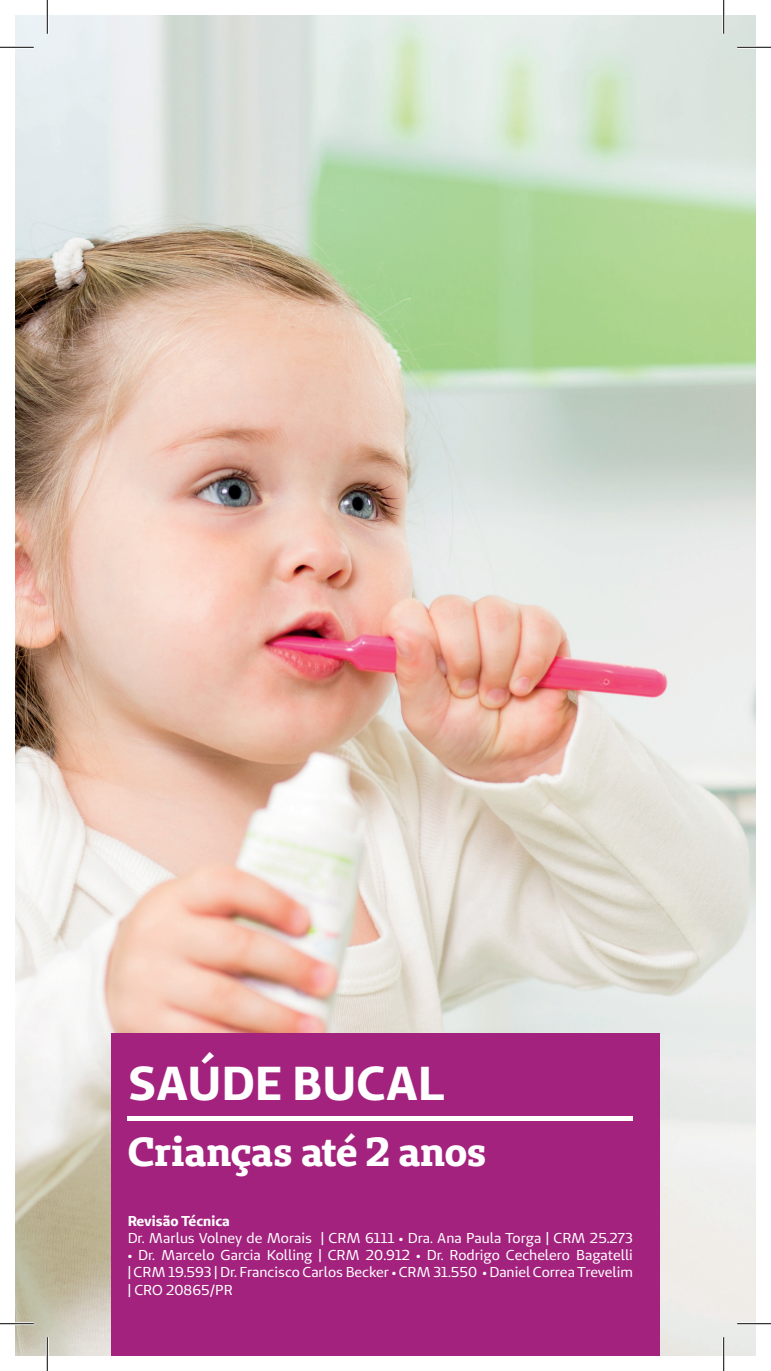
<style>
.page{position:relative;width:771px;height:1371px;background:#fff}
.page>*{position:absolute;margin:0;border:0;box-sizing:border-box;transform-origin:0 0}
.t1{font:700 47.48px "Unimed Sans";color:#fff}
.t2{font:700 40.5px "Unimed Slab";color:#fff}
.t3{font:14.4px/17.1px "Unimed Sans";color:#fff;text-align:justify}
.t4{font:700 14.4px "Unimed Sans";color:#fff}
</style>
<div class="page">
<img style="left:15px;top:15px;width:740px;height:1340px">
<div style="left:111px;top:1033px;width:549px;height:322px;background:#a3227e"></div>
<div style="left:128px;top:1116px;width:505px;height:5px;background:#fff"></div>
<hr style="left:0;top:46px;width:34px;height:3px;background:#fff">
<hr style="left:737px;top:46px;width:34px;height:3px;background:#fff">
<hr style="left:0;top:1321px;width:34px;height:3px;background:#fff">
<hr style="left:737px;top:1321px;width:34px;height:3px;background:#fff">
<hr style="left:46px;top:0;width:3px;height:34px;background:#fff">
<hr style="left:46px;top:1336px;width:3px;height:34px;background:#fff">
<hr style="left:722px;top:0;width:3px;height:34px;background:#fff">
<hr style="left:722px;top:1336px;width:3px;height:34px;background:#fff">
<hr style="left:0;top:47px;width:34px;height:1px;background:#000">
<hr style="left:737px;top:47px;width:34px;height:1px;background:#000">
<hr style="left:0;top:1322px;width:34px;height:1px;background:#000">
<hr style="left:737px;top:1322px;width:34px;height:1px;background:#000">
<hr style="left:47px;top:0;width:1px;height:34px;background:#000">
<hr style="left:47px;top:1336px;width:1px;height:34px;background:#000">
<hr style="left:723px;top:0;width:1px;height:34px;background:#000">
<hr style="left:723px;top:1336px;width:1px;height:34px;background:#000">
<h1 class="t1" style="left:128px;top:1051px;width:319px">SAÚDE BUCAL</h1>
<h2 class="t2" style="left:128px;top:1124px;width:360px">Crianças até 2 anos</h2>
<p class="t4" style="left:128px;top:1211px;width:104px">Revisão Técnica</p>
<p class="t3" style="left:128px;top:1229px;width:507px">Dr. Marlus Volney de Morais | CRM 6111 • Dra. Ana Paula Torga | CRM 25.273</p>
<p class="t3" style="left:128px;top:1246px;width:507px">• Dr. Marcelo Garcia Kolling | CRM 20.912 • Dr. Rodrigo Cechelero Bagatelli | CRM 19.593 | Dr. Francisco Carlos Becker • CRM 31.550 • Daniel Correa Trevelim | CRO 20865/PR</p>
</div>
